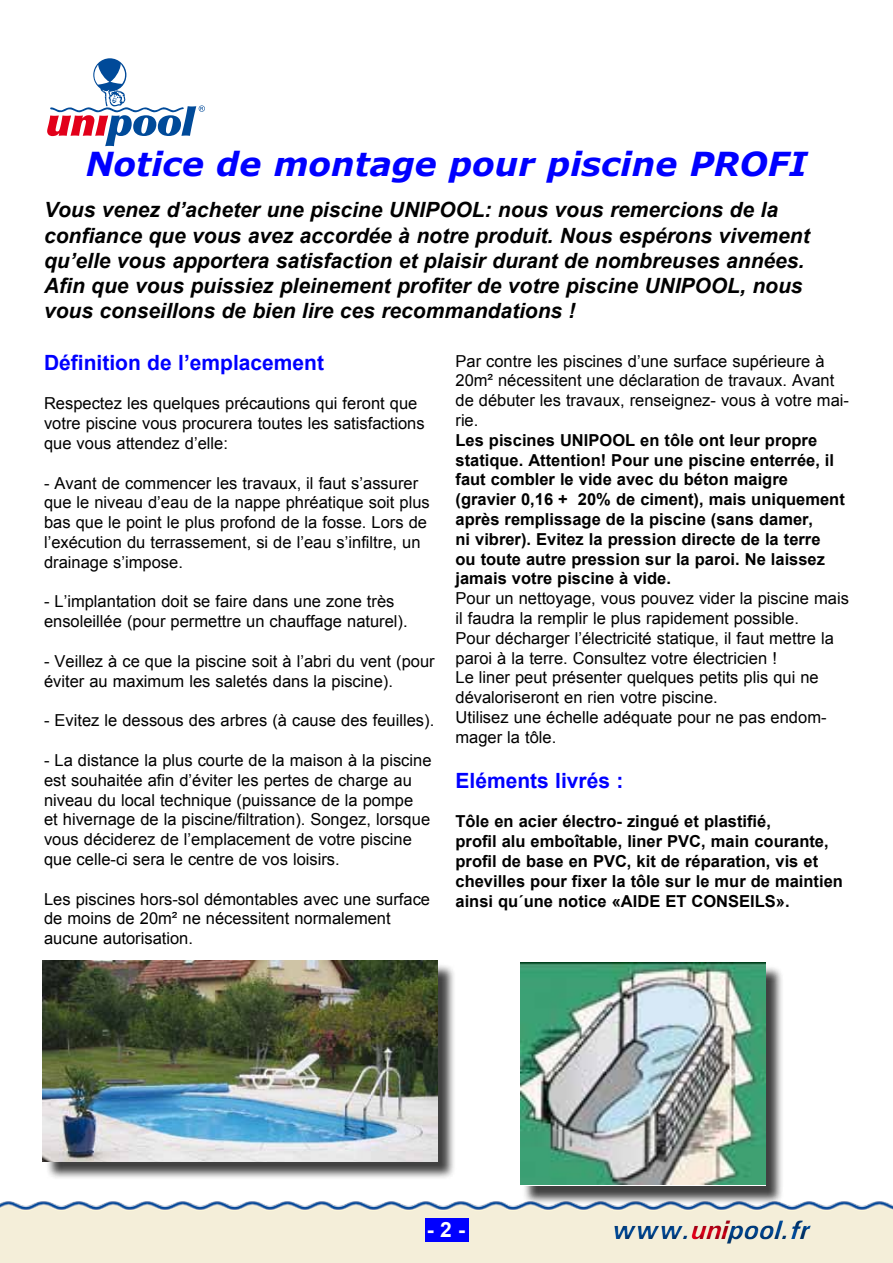
<style>
.page{position:relative;width:893px;height:1263px;background:#fff}
.page>*{position:absolute;margin:0;border:0;box-sizing:border-box;transform-origin:0 0}
.t1{font:italic 700 33px "Verdana";color:#00f}
.t2{font:italic 700 27px "Univers";color:#004a99}
.t3{font:italic 700 21px/25.2px "Arial";color:#000}
.t4{font:700 21px "Arial";color:#00f}
.t5{font:700 21px "Arial";color:#fff}
.t6{font:16.5px/19.8px "Arial";color:#000}
.t7{font:700 16.5px/19.8px "Arial";color:#000}
.s1{color:#e2001a}
</style>
<div class="page">
<img style="left:0;top:1201px;width:893px;height:62px">
<div style="left:605px;top:1212px;width:215px;height:36px;background:#000;opacity:.5"></div>
<div style="left:425px;top:1218px;width:44px;height:24px;background:#00f"></div>
<div style="left:522px;top:965px;width:262px;height:240px;background:#000;opacity:.75"></div>
<img style="left:520px;top:962px;width:245px;height:223px">
<div style="left:45px;top:963px;width:411px;height:217px;background:#000;opacity:.75"></div>
<img style="left:43px;top:961px;width:394px;height:200px">
<svg style="left:47px;top:58px;width:158px;height:89px"></svg>
<h1 class="t1" style="left:86px;top:140px;width:723px">Notice de montage pour piscine PROFI</h1>
<p class="t3" style="left:44px;top:198px;width:767px">Vous venez d’acheter une piscine UNIPOOL: nous vous remercions de la confiance que vous avez accordée à notre produit. Nous espérons vivement qu’elle vous apportera satisfaction et plaisir durant de nombreuses années.<br>Afin que vous puissiez pleinement profiter de votre piscine UNIPOOL, nous vous conseillons de bien lire ces recommandations !</p>
<p class="t4" style="left:44px;top:348px;width:282px">Définition de l’emplacement</p>
<p class="t6" style="left:44px;top:394px;width:382px">Respectez les quelques précautions qui feront que votre piscine vous procurera toutes les satisfactions que vous attendez d’elle:</p>
<p class="t6" style="left:44px;top:473px;width:387px">- Avant de commencer les travaux, il faut s’assurer que le niveau d’eau de la nappe phréatique soit plus bas que le point le plus profond de la fosse. Lors de l’exécution du terrassement, si de l’eau s’infiltre, un drainage s’impose.</p>
<p class="t6" style="left:44px;top:592px;width:365px">- L’implantation doit se faire dans une zone très ensoleillée (pour permettre un chauffage naturel).</p>
<p class="t6" style="left:44px;top:651px;width:392px">- Veillez à ce que la piscine soit à l’abri du vent (pour éviter au maximum les saletés dans la piscine).</p>
<p class="t6" style="left:44px;top:711px;width:392px">- Evitez le dessous des arbres (à cause des feuilles).</p>
<p class="t6" style="left:44px;top:750px;width:389px">- La distance la plus courte de la maison à la piscine est souhaitée afin d’éviter les pertes de charge au niveau du local technique (puissance de la pompe<br>et hivernage de la piscine/filtration). Songez, lorsque vous déciderez de l’emplacement de votre piscine que celle-ci sera le centre de vos loisirs.</p>
<p class="t6" style="left:44px;top:889px;width:388px">Les piscines hors-sol démontables avec une surface de moins de 20m² ne nécessitent normalement aucune autorisation.</p>
<p class="t6" style="left:455px;top:351px;width:395px">Par contre les piscines d’une surface supérieure à 20m² nécessitent une déclaration de travaux. Avant de débuter les travaux, renseignez- vous à votre mai&shy;rie.</p>
<p class="t7" style="left:455px;top:431px;width:391px">Les piscines UNIPOOL en tôle ont leur propre statique. Attention! Pour une piscine enterrée, il faut combler le vide avec du béton maigre (gravier 0,16 + 20% de ciment), mais uniquement après remplissage de la piscine (sans damer,<br>ni vibrer). Evitez la pression directe de la terre<br>ou toute autre pression sur la paroi. Ne laissez jamais votre piscine à vide.</p>
<p class="t6" style="left:455px;top:589px;width:395px">Pour un nettoyage, vous pouvez vider la piscine mais il faudra la remplir le plus rapidement possible.<br>Pour décharger l’électricité statique, il faut mettre la paroi à la terre. Consultez votre électricien !<br>Le liner peut présenter quelques petits plis qui ne dévaloriseront en rien votre piscine.<br>Utilisez une échelle adéquate pour ne pas endom&shy;mager la tôle.</p>
<p class="t4" style="left:455px;top:766px;width:170px">Eléments livrés :</p>
<p class="t7" style="left:455px;top:812px;width:389px">Tôle en acier électro- zingué et plastifié,<br>profil alu emboîtable, liner PVC, main courante, profil de base en PVC, kit de réparation, vis et chevilles pour fixer la tôle sur le mur de maintien ainsi qu´une notice «AIDE ET CONSEILS».</p>
<p class="t5" style="left:427px;top:1216px;width:40px">- 2 -</p>
<h2 class="t2" style="left:612px;top:1212px;width:199px">www.<span class="s1">uni</span>pool.fr</h2>
</div>
